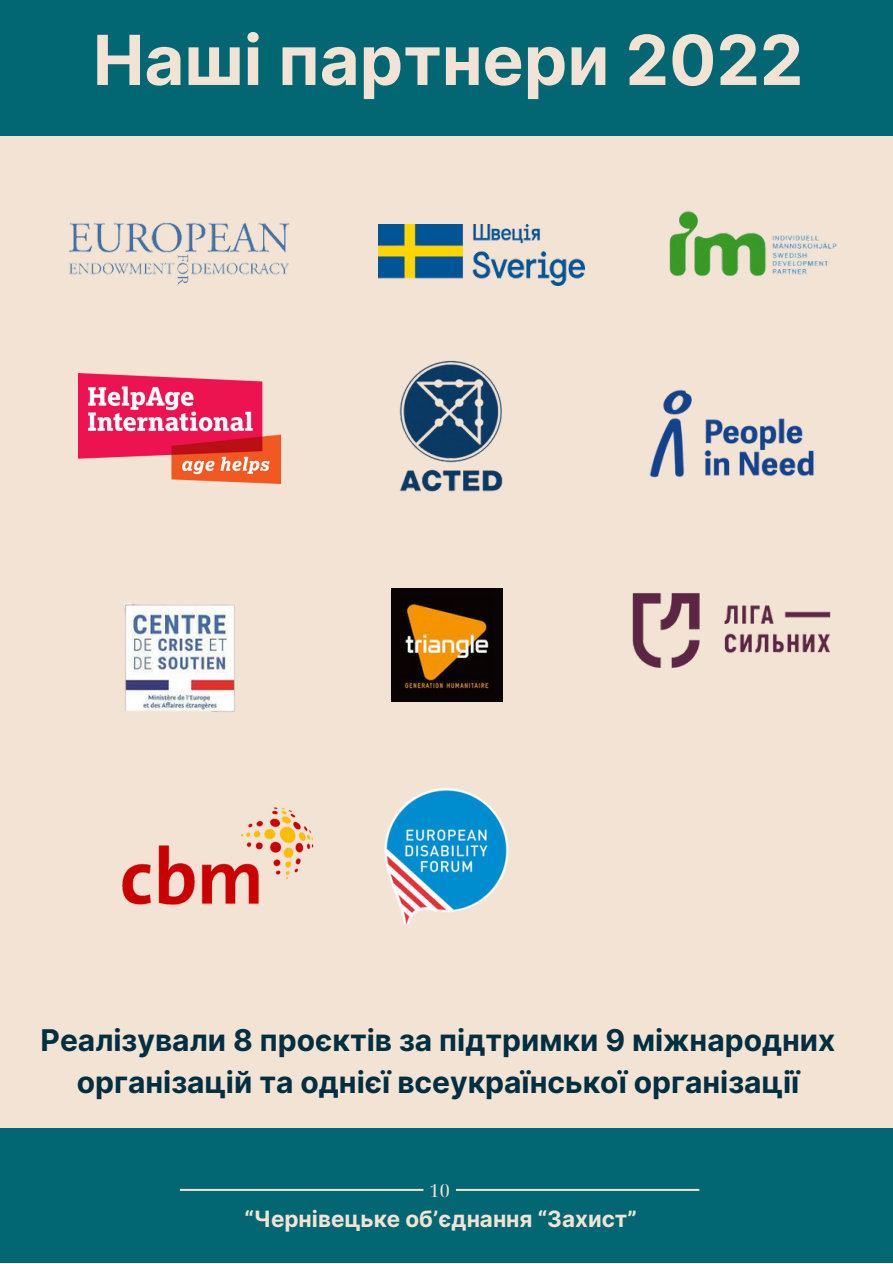
<style>
.page{position:relative;width:893px;height:1264px;background:#fff}
.page>*{position:absolute;margin:0;border:0;box-sizing:border-box;transform-origin:0 0}
.t1{font:700 69px "Inter";color:#f2e3d5}
.t2{font:700 30px/41.5px "Inter";color:#012e40;text-align:center}
.t3{font:700 22.5px "Inter";color:#f2e3d5}
.t4{font:18px "Noto Serif Display";color:#f2e3d5}
</style>
<div class="page">
<div style="left:0;top:0;width:892px;height:1262px;background:#f2e3d5"></div>
<div style="left:0;top:1128px;width:892px;height:134px;background:#026773"></div>
<svg style="left:180px;top:1188px;width:519px;height:2px"></svg>
<div style="left:0;top:0;width:892px;height:135px;background:#026773"></div>
<img style="left:69px;top:222px;width:221px;height:63px">
<img style="left:379px;top:224px;width:205px;height:61px">
<img style="left:669px;top:210px;width:167px;height:66px">
<img style="left:122px;top:807px;width:192px;height:98px">
<img style="left:79px;top:373px;width:201px;height:111px">
<img style="left:399px;top:360px;width:103px;height:89px">
<img style="left:123px;top:603px;width:112px;height:109px">
<img style="left:649px;top:389px;width:165px;height:89px">
<img style="left:632px;top:593px;width:199px;height:75px">
<img style="left:322px;top:449px;width:237px;height:742px">
<img style="left:392px;top:588px;width:110px;height:113px">
<p class="t1" style="left:93px;top:19px;width:711px">Наші партнери 2022</p>
<p class="t2" style="left:41px;top:1019px;width:796px">Реалізували 8 проєктів за підтримки 9 міжнародних організацій та однієї всеукраїнської організації</p>
<p class="t4" style="left:429px;top:1177px;width:22px">10</p>
<p class="t3" style="left:244px;top:1205px;width:394px">“Чернівецьке об’єднання “Захист”</p>
</div>
